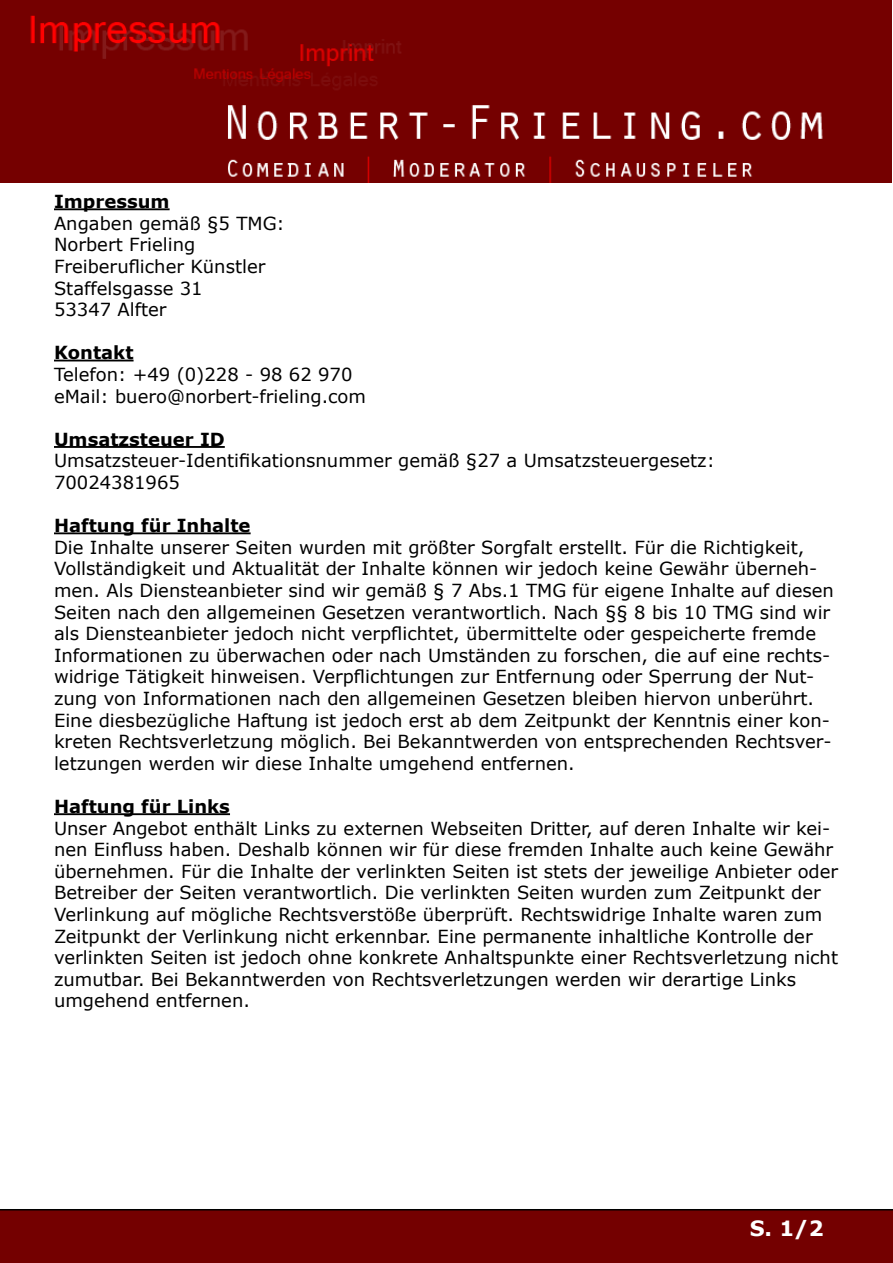
<style>
.page{position:relative;width:893px;height:1263px;background:#fff}
.page>*{position:absolute;margin:0;border:0;box-sizing:border-box;transform-origin:0 0}
.t1{font:700 21px "Verdana";color:#fff}
.t2{font:18px/21.6px "Verdana";color:#000}
.t3{font:700 18px "Verdana";color:#000}
</style>
<div class="page">
<hr style="left:54px;top:208px;width:116px;height:2px;background:#000">
<hr style="left:54px;top:360px;width:80px;height:1px;background:#000">
<hr style="left:54px;top:446px;width:171px;height:2px;background:#000">
<hr style="left:54px;top:532px;width:197px;height:2px;background:#000">
<hr style="left:54px;top:813px;width:176px;height:2px;background:#000">
<img style="left:0;top:0;width:892px;height:183px">
<div style="left:0;top:1209px;width:893px;height:54px;background:#740000"></div>
<p class="t3" style="left:54px;top:189px;width:117px">Impressum</p>
<p class="t2" style="left:54px;top:212px;width:232px">Angaben gemäß §5 TMG:<br>Norbert Frieling<br>Freiberuflicher Künstler<br>Staffelsgasse 31<br>53347 Alfter</p>
<p class="t3" style="left:54px;top:340px;width:81px">Kontakt</p>
<p class="t2" style="left:54px;top:363px;width:314px">Telefon: +49 (0)228 - 98 62 970 eMail: buero@norbert-frieling.com</p>
<p class="t3" style="left:54px;top:426px;width:172px">Umsatzsteuer ID</p>
<p class="t2" style="left:54px;top:450px;width:662px">Umsatzsteuer-Identifikationsnummer gemäß §27 a Umsatzsteuergesetz:<br>70024381965</p>
<p class="t3" style="left:54px;top:513px;width:198px">Haftung für Inhalte</p>
<p class="t2" style="left:54px;top:536px;width:781px">Die Inhalte unserer Seiten wurden mit größter Sorgfalt erstellt. Für die Richtigkeit, Vollständigkeit und Aktualität der Inhalte können wir jedoch keine Gewähr überneh&shy;men. Als Diensteanbieter sind wir gemäß § 7 Abs.1 TMG für eigene Inhalte auf diesen Seiten nach den allgemeinen Gesetzen verantwortlich. Nach §§ 8 bis 10 TMG sind wir als Diensteanbieter jedoch nicht verpflichtet, übermittelte oder gespeicherte fremde Informationen zu überwachen oder nach Umständen zu forschen, die auf eine rechts&shy;widrige Tätigkeit hinweisen. Verpflichtungen zur Entfernung oder Sperrung der Nut&shy;zung von Informationen nach den allgemeinen Gesetzen bleiben hiervon unberührt.<br>Eine diesbezügliche Haftung ist jedoch erst ab dem Zeitpunkt der Kenntnis einer kon&shy;kreten Rechtsverletzung möglich. Bei Bekanntwerden von entsprechenden Rechtsver&shy;letzungen werden wir diese Inhalte umgehend entfernen.</p>
<p class="t3" style="left:54px;top:794px;width:177px">Haftung für Links</p>
<p class="t2" style="left:54px;top:817px;width:786px">Unser Angebot enthält Links zu externen Webseiten Dritter, auf deren Inhalte wir kei&shy;nen Einfluss haben. Deshalb können wir für diese fremden Inhalte auch keine Gewähr übernehmen. Für die Inhalte der verlinkten Seiten ist stets der jeweilige Anbieter oder Betreiber der Seiten verantwortlich. Die verlinkten Seiten wurden zum Zeitpunkt der Verlinkung auf mögliche Rechtsverstöße überprüft. Rechtswidrige Inhalte waren zum Zeitpunkt der Verlinkung nicht erkennbar. Eine permanente inhaltliche Kontrolle der verlinkten Seiten ist jedoch ohne konkrete Anhaltspunkte einer Rechtsverletzung nicht zumutbar. Bei Bekanntwerden von Rechtsverletzungen werden wir derartige Links umgehend entfernen.</p>
<p class="t1" style="left:750px;top:1213px;width:76px">S. 1/2</p>
</div>
